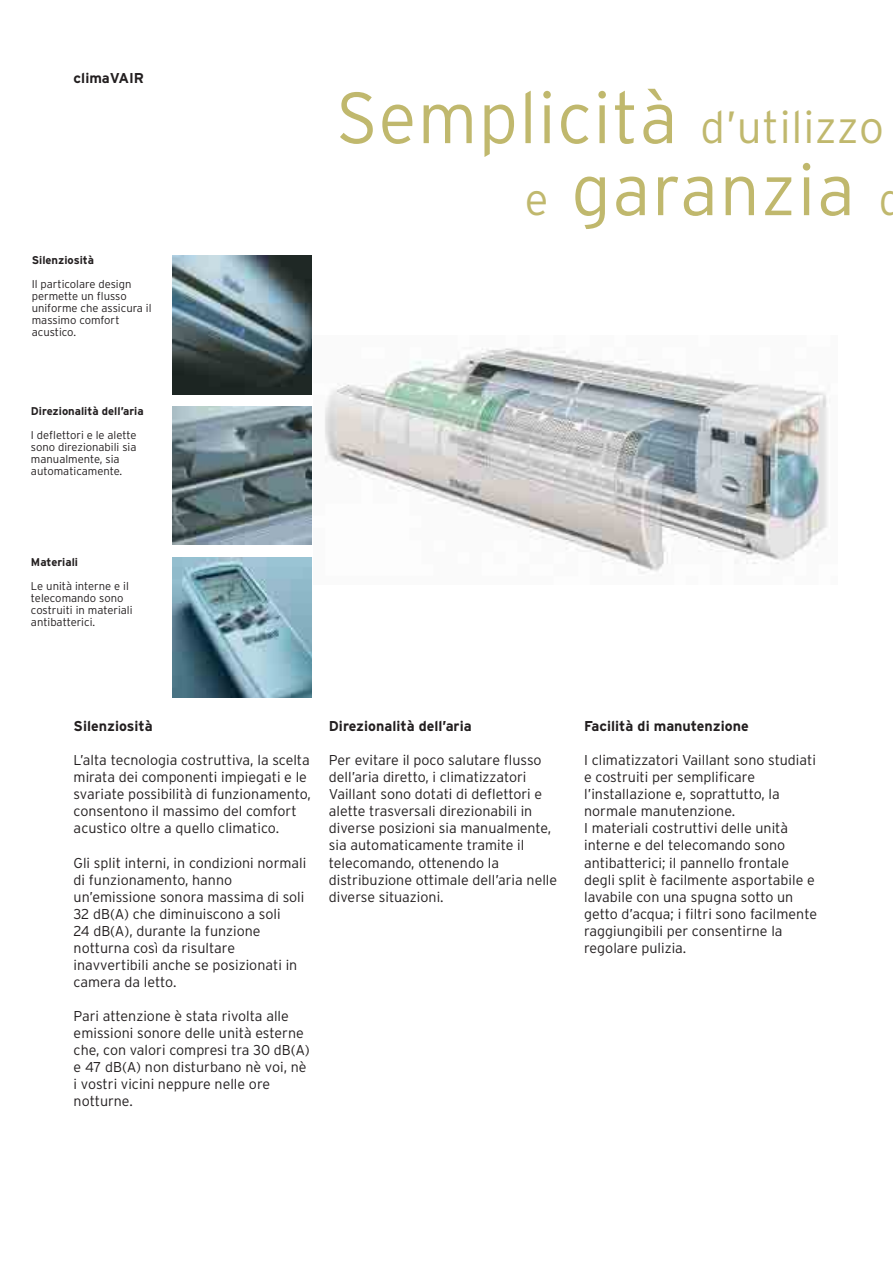
<style>
.page{position:relative;width:893px;height:1262px;background:#fff}
.page>*{position:absolute;margin:0;border:0;box-sizing:border-box;transform-origin:0 0}
.t1{font:300 72px/72px "Interstate";letter-spacing:.02em;color:#c0b86d;text-align:right}
.t2{font:300 14.25px/17px "Interstate";color:#231f20}
.t3{font:700 14.25px "Interstate";color:#231f20}
.t4{font:300 11.25px/12px "Interstate";color:#231f20}
.t5{font:700 11.25px "Interstate";color:#231f20}
.s1{font-size:45px}
</style>
<div class="page">
<img style="left:325px;top:348px;width:502px;height:226px">
<img style="left:172px;top:255px;width:140px;height:139px">
<img style="left:172px;top:406px;width:140px;height:139px">
<img style="left:172px;top:558px;width:140px;height:139px">
<p class="t3" style="left:74px;top:73px;width:72px">climaVAIR</p>
<p class="t5" style="left:32px;top:256px;width:64px">Silenziosità</p>
<p class="t4" style="left:32px;top:279px;width:121px">Il particolare design permette un flusso uniforme che assicura il massimo comfort acustico.</p>
<p class="t5" style="left:31px;top:406px;width:114px">Direzionalità dell’aria</p>
<p class="t4" style="left:31px;top:430px;width:107px">I deflettori e le alette sono direzionabili sia manualmente, sia automaticamente.</p>
<p class="t5" style="left:31px;top:558px;width:49px">Materiali</p>
<p class="t4" style="left:31px;top:581px;width:103px">Le unità interne e il telecomando sono costruiti in materiali antibatterici.</p>
<h1 class="t1" style="left:336px;top:89px;width:568px">Semplicità <span class="s1">d’utilizzo e</span> garanzia <span class="s1">d</span></h1>
<p class="t3" style="left:74px;top:721px;width:81px">Silenziosità</p>
<p class="t2" style="left:74px;top:753px;width:239px">L’alta tecnologia costruttiva, la scelta mirata dei componenti impiegati e le svariate possibilità di funzionamento, consentono il massimo del comfort acustico oltre a quello climatico.</p>
<p class="t2" style="left:74px;top:855px;width:234px">Gli split interni, in condizioni normali di funzionamento, hanno un’emissione sonora massima di soli<br>32 dB(A) che diminuiscono a soli<br>24 dB(A), durante la funzione notturna così da risultare inavvertibili anche se posizionati in camera da letto.</p>
<p class="t2" style="left:74px;top:1008px;width:238px">Pari attenzione è stata rivolta alle emissioni sonore delle unità esterne che, con valori compresi tra 30 dB(A) e 47 dB(A) non disturbano nè voi, nè i vostri vicini neppure nelle ore notturne.</p>
<p class="t3" style="left:329px;top:721px;width:144px">Direzionalità dell’aria</p>
<p class="t2" style="left:329px;top:753px;width:230px">Per evitare il poco salutare flusso dell’aria diretto, i climatizzatori Vaillant sono dotati di deflettori e alette trasversali direzionabili in diverse posizioni sia manualmente, sia automaticamente tramite il telecomando, ottenendo la distribuzione ottimale dell’aria nelle diverse situazioni.</p>
<p class="t3" style="left:584px;top:721px;width:166px">Facilità di manutenzione</p>
<p class="t2" style="left:584px;top:753px;width:234px">I climatizzatori Vaillant sono studiati e costruiti per semplificare l’installazione e, soprattutto, la normale manutenzione.<br>I materiali costruttivi delle unità interne e del telecomando sono antibatterici; il pannello frontale degli split è facilmente asportabile e lavabile con una spugna sotto un getto d’acqua; i filtri sono facilmente raggiungibili per consentirne la regolare pulizia.</p>
</div>
